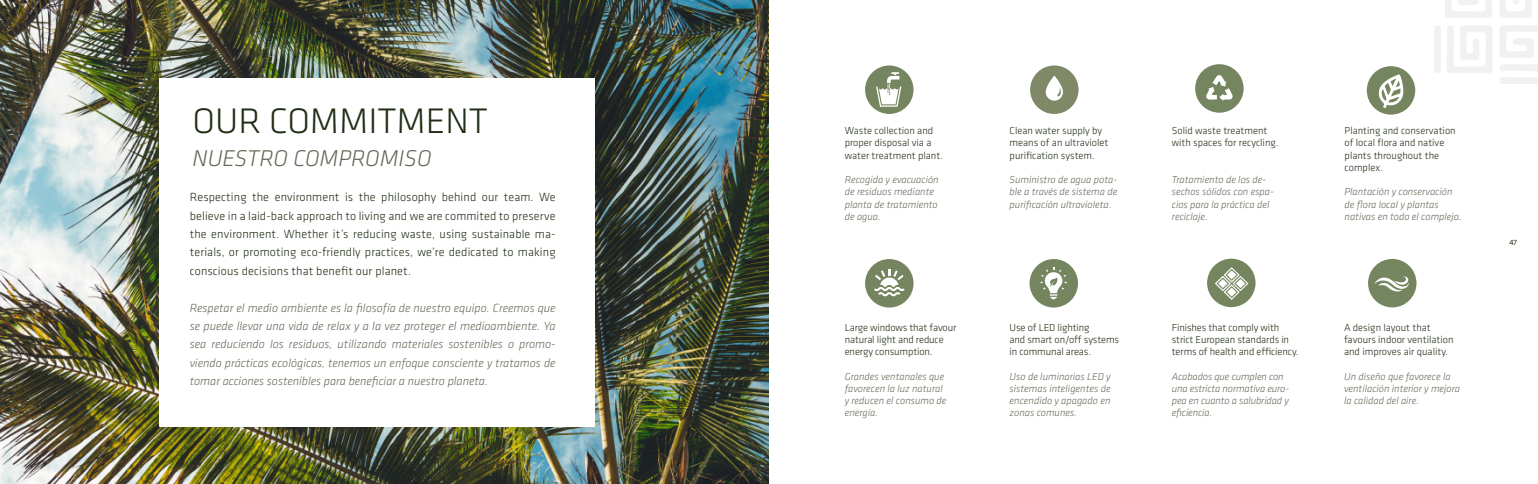
<style>
.page{position:relative;width:1538px;height:484px;background:#fff}
.page>*{position:absolute;margin:0;border:0;box-sizing:border-box;transform-origin:0 0}
.t1{font:300 36.75px "Klavika Basic";color:#212e16}
.t2{font:italic 300 23.62px "Klavika Basic";color:#646857}
.t3{font:italic 300 12.25px/18.4px "Klavika Basic";color:#646857;text-align:justify}
.t4{font:300 12.25px/18.4px "Klavika Basic";letter-spacing:.01em;color:#212e16;text-align:justify}
.t5{font:italic 300 10.5px/12.2px "Klavika Basic";color:#646857}
.t6{font:300 10.5px/12.2px "Klavika Basic";color:#212e16}
.t7{font:7.88px "Klavika Basic";color:#2c3318}
.s1{font-style:normal}
.s2{color:#212e16}
</style>
<div class="page">
<img style="left:0;top:0;width:769px;height:484px">
<div style="left:1195px;top:64px;width:48px;height:49px;background:#75855f;border-radius:50%"></div>
<svg style="left:1206px;top:75px;width:26px;height:26px"></svg>
<div style="left:1367px;top:66px;width:48px;height:49px;background:#75855f;border-radius:50%"></div>
<svg style="left:1378px;top:74px;width:25px;height:34px"></svg>
<div style="left:1030px;top:65px;width:48px;height:49px;background:#7f8968;border-radius:50%"></div>
<svg style="left:1046px;top:75px;width:17px;height:26px"></svg>
<div style="left:1368px;top:259px;width:48px;height:48px;background:#75855f;border-radius:50%"></div>
<svg style="left:1374px;top:276px;width:35px;height:15px"></svg>
<div style="left:1029px;top:259px;width:49px;height:48px;background:#75855f;border-radius:50%"></div>
<svg style="left:1040px;top:268px;width:27px;height:32px"></svg>
<div style="left:865px;top:259px;width:48px;height:48px;background:#75855f;border-radius:50%"></div>
<svg style="left:874px;top:269px;width:31px;height:27px"></svg>
<div style="left:865px;top:65px;width:48px;height:49px;background:#75855f;border-radius:50%"></div>
<svg style="left:869px;top:72px;width:39px;height:41px"></svg>
<div style="left:1207px;top:258px;width:48px;height:49px;background:#75855f;border-radius:50%"></div>
<svg style="left:1215px;top:267px;width:33px;height:33px"></svg>
<svg style="left:1434px;top:0;width:104px;height:84px"></svg>
<div style="left:159px;top:78px;width:436px;height:348px;background:#fff"></div>
<p class="t1" style="left:193px;top:99px;width:297px">OUR COMMITMENT</p>
<p class="t2" style="left:193px;top:144px;width:240px">NUESTRO COMPROMISO</p>
<p class="t4" style="left:190px;top:188px;width:367px">Respecting the environment is the philosophy behind our team. We believe in a laid-back approach to living and we are commited to preserve the environment. Whether it’s reducing waste, using sustainable ma&shy;terials, or promoting eco-friendly practices, we’re dedicated to making conscious decisions that benefit our planet.</p>
<p class="t3" style="left:190px;top:298px;width:367px">Respetar el medio ambiente es la filosofía de nuestro equipo. Creemos que se puede llevar una vida de relax y a la vez proteger el medioambiente. Ya sea reduciendo los residuos, utilizando materiales sostenibles o promo&shy;viendo prácticas ecológicas, tenemos un enfoque consciente y tratamos de tomar acciones sostenibles para beneficiar a nuestro planeta.</p>
<p class="t6" style="left:845px;top:124px;width:90px">Waste collection and proper disposal via a</p>
<p class="t6" style="left:845px;top:149px;width:100px">water treatment plant.</p>
<p class="t5" style="left:845px;top:173px;width:96px">Recogida y evacuación de residuos mediante planta de tratamiento de agua.</p>
<p class="t6" style="left:845px;top:321px;width:113px">Large windows that favour natural light and reduce energy consumption.</p>
<p class="t5" style="left:845px;top:370px;width:103px">Grandes ventanales que favorecen la luz natural y reducen el consumo de energía.</p>
<p class="t6" style="left:1010px;top:124px;width:100px">Clean water supply by means of an ultraviolet purification system.</p>
<p class="t5" style="left:1010px;top:173px;width:109px;text-align:justify">Suministro de agua pota&shy;ble a través de sistema de purificación ultravioleta<span class="s1">.</span></p>
<p class="t6" style="left:1010px;top:321px;width:82px">Use of LED lighting</p>
<p class="t6" style="left:1010px;top:333px;width:111px">and smart on/off systems in communal areas.</p>
<p class="t5" style="left:1010px;top:370px;width:103px;text-align:justify">Uso de luminarias LED y sistemas inteligentes de encendido y apagado en zonas comunes.</p>
<p class="t6" style="left:1172px;top:124px;width:108px">Solid waste treatment with spaces for recycling.</p>
<p class="t5" style="left:1172px;top:173px;width:104px">Tratamiento de los de&shy;sechos sólidos con espa&shy;cios para la práctica del reciclaje.</p>
<p class="t6" style="left:1172px;top:321px;width:128px">Finishes that comply with strict European standards in terms of health and efficiency.</p>
<p class="t5" style="left:1172px;top:370px;width:119px">Acabados que cumplen con una estricta normativa euro&shy;pea en cuanto a salubridad y eficiencia.</p>
<p class="t6" style="left:1344px;top:124px;width:113px">Planting and conservation of local flora and native plants throughout the complex.</p>
<p class="t5" style="left:1344px;top:186px;width:118px">Plantación y conservación de flora local y plantas nativas en todo el complejo<span class="s2">.</span></p>
<p class="t6" style="left:1344px;top:321px;width:88px">A design layout that</p>
<p class="t6" style="left:1344px;top:333px;width:111px">favours indoor ventilation and improves air quality.</p>
<p class="t5" style="left:1344px;top:370px;width:118px">Un diseño que favorece la ventilación interior y mejora la calidad del aire.</p>
<p class="t7" style="left:1509px;top:237px;width:9px">47</p>
</div>
